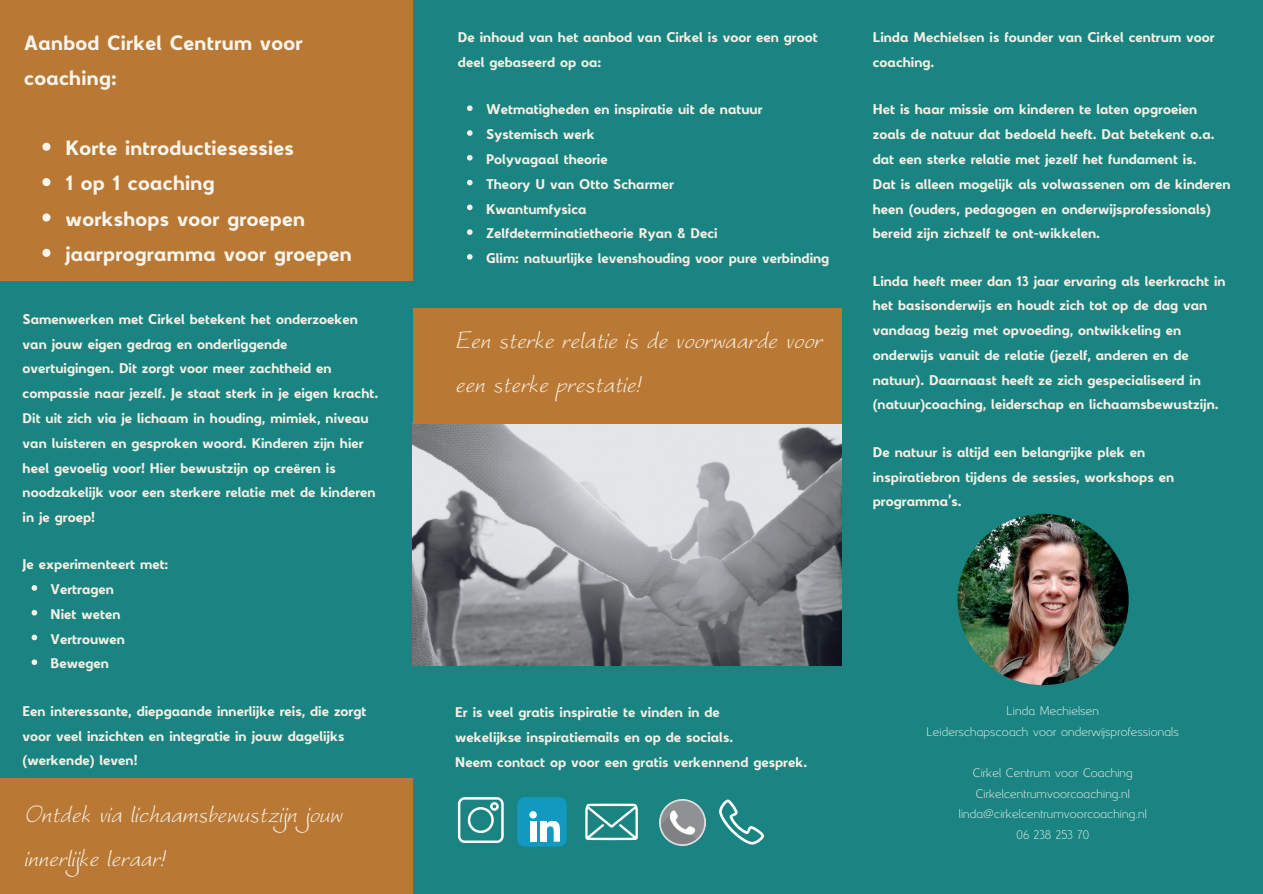
<style>
.page{position:relative;width:1263px;height:894px;background:#fff}
.page>*{position:absolute;margin:0;border:0;box-sizing:border-box;transform-origin:0 0}
.t1{font:italic 31.5px/43.8px "Worstveld Sling";color:#f5f0e3}
.t2{font:700 24.15px/35.4px "Yellow Peas";letter-spacing:.01em;color:#faf6ed}
.t3{font:700 16.5px/24.8px "Yellow Peas";color:#f5f0e3}
.t4{font:14.55px/20.7px "Yellow Peas";letter-spacing:.01em;color:#faf6ed;text-align:center}
</style>
<div class="page">
<div style="left:0;top:0;width:1263px;height:893px;background:#198482"></div>
<img style="left:957px;top:513px;width:172px;height:172px;border-radius:50%">
<img style="left:413px;top:423px;width:429px;height:242px">
<div style="left:0;top:778px;width:413px;height:115px;background:#ba7835"></div>
<div style="left:1px;top:0;width:412px;height:280px;background:#ba7835"></div>
<div style="left:413px;top:308px;width:429px;height:115px;background:#ba7835"></div>
<svg style="left:458px;top:797px;width:46px;height:45px"></svg>
<div style="left:517px;top:796px;width:50px;height:50px;background:#1199c0;border-radius:8px"></div>
<svg style="left:529px;top:811px;width:8px;height:7px"></svg>
<div style="left:530px;top:821px;width:6px;height:20px;background:#fff"></div>
<div style="left:540px;top:821px;width:6px;height:20px;background:#fff"></div>
<svg style="left:546px;top:820px;width:14px;height:21px"></svg>
<svg style="left:719px;top:799px;width:45px;height:45px"></svg>
<img style="left:659px;top:799px;width:47px;height:46px">
<svg style="left:585px;top:803px;width:53px;height:36px"></svg>
<svg style="left:42px;top:143px;width:8px;height:8px"></svg>
<svg style="left:42px;top:178px;width:8px;height:8px"></svg>
<svg style="left:42px;top:213px;width:8px;height:8px"></svg>
<svg style="left:42px;top:249px;width:8px;height:8px"></svg>
<svg style="left:32px;top:585px;width:5px;height:5px"></svg>
<svg style="left:32px;top:609px;width:5px;height:6px"></svg>
<svg style="left:32px;top:634px;width:5px;height:6px"></svg>
<svg style="left:32px;top:659px;width:5px;height:6px"></svg>
<svg style="left:467px;top:105px;width:6px;height:6px"></svg>
<svg style="left:467px;top:130px;width:6px;height:6px"></svg>
<svg style="left:467px;top:155px;width:6px;height:5px"></svg>
<svg style="left:467px;top:180px;width:6px;height:5px"></svg>
<svg style="left:467px;top:204px;width:6px;height:6px"></svg>
<svg style="left:467px;top:229px;width:6px;height:6px"></svg>
<svg style="left:467px;top:254px;width:6px;height:5px"></svg>
<h2 class="t2" style="left:24px;top:25px;width:280px">Aanbod Cirkel Centrum voor coaching:</h2>
<h2 class="t2" style="left:65px;top:130px;width:288px">Korte introductiesessies<br>1 op 1 coaching<br>workshops voor groepen jaarprogramma voor groepen</h2>
<p class="t3" style="left:23px;top:307px;width:357px">Samenwerken met Cirkel betekent het onderzoeken van jouw eigen gedrag en onderliggende overtuigingen. Dit zorgt voor meer zachtheid en compassie naar jezelf. Je staat sterk in je eigen kracht.<br>Dit uit zich via je lichaam in houding, mimiek, niveau van luisteren en gesproken woord. Kinderen zijn hier heel gevoelig voor! Hier bewustzijn op creëren is noodzakelijk voor een sterkere relatie met de kinderen in je groep!</p>
<p class="t3" style="left:51px;top:552px;width:119px;text-indent:-28px">Je experimenteert met:<br>Vertragen<br>Niet weten<br>Vertrouwen<br>Bewegen</p>
<p class="t3" style="left:23px;top:698px;width:345px">Een interessante, diepgaande innerlijke reis, die zorgt voor veel inzichten en integratie in jouw dagelijks (werkende) leven!</p>
<h1 class="t1" style="left:24px;top:794px;width:319px">Ontdek via lichaamsbewustzijn jouw innerlijke leraar!</h1>
<p class="t3" style="left:458px;top:25px;width:361px">De inhoud van het aanbod van Cirkel is voor een groot deel gebaseerd op oa:</p>
<p class="t3" style="left:486px;top:97px;width:345px">Wetmatigheden en inspiratie uit de natuur<br>Systemisch werk<br>Polyvagaal theorie<br>Theory U van Otto Scharmer<br>Kwantumfysica<br>Zelfdeterminatietheorie Ryan &amp; Deci<br>Glim: natuurlijke levenshouding voor pure verbinding</p>
<h1 class="t1" style="left:455px;top:320px;width:368px">Een sterke relatie is de voorwaarde voor een sterke prestatie!</h1>
<p class="t3" style="left:873px;top:25px;width:343px">Linda Mechielsen is founder van Cirkel centrum voor coaching.</p>
<p class="t3" style="left:873px;top:97px;width:359px">Het is haar missie om kinderen te laten opgroeien zoals de natuur dat bedoeld heeft. Dat betekent o.a. dat een sterke relatie met jezelf het fundament is.<br>Dat is alleen mogelijk als volwassenen om de kinderen heen (ouders, pedagogen en onderwijsprofessionals) bereid zijn zichzelf te ont-wikkelen.</p>
<p class="t3" style="left:873px;top:268px;width:354px">Linda heeft meer dan 13 jaar ervaring als leerkracht in het basisonderwijs en houdt zich tot op de dag van vandaag bezig met opvoeding, ontwikkeling en onderwijs vanuit de relatie (jezelf, anderen en de natuur). Daarnaast heeft ze zich gespecialiseerd in (natuur)coaching, leiderschap en lichaamsbewustzijn.</p>
<p class="t3" style="left:873px;top:439px;width:303px">De natuur is altijd een belangrijke plek en inspiratiebron tijdens de sessies, workshops en programma's.</p>
<p class="t3" style="left:455px;top:700px;width:353px">Er is veel gratis inspiratie te vinden in de<br>wekelijkse inspiratiemails en op de socials.<br>Neem contact op voor een gratis verkennend gesprek.</p>
<p class="t4" style="left:927px;top:700px;width:254px">Linda Mechielsen<br>Leiderschapscoach voor onderwijsprofessionals</p>
<p class="t4" style="left:959px;top:762px;width:189px">Cirkel Centrum voor Coaching<br>Cirkelcentrumvoorcoaching.nl linda@cirkelcentrumvoorcoaching.nl<br>06 238 253 70</p>
</div>
